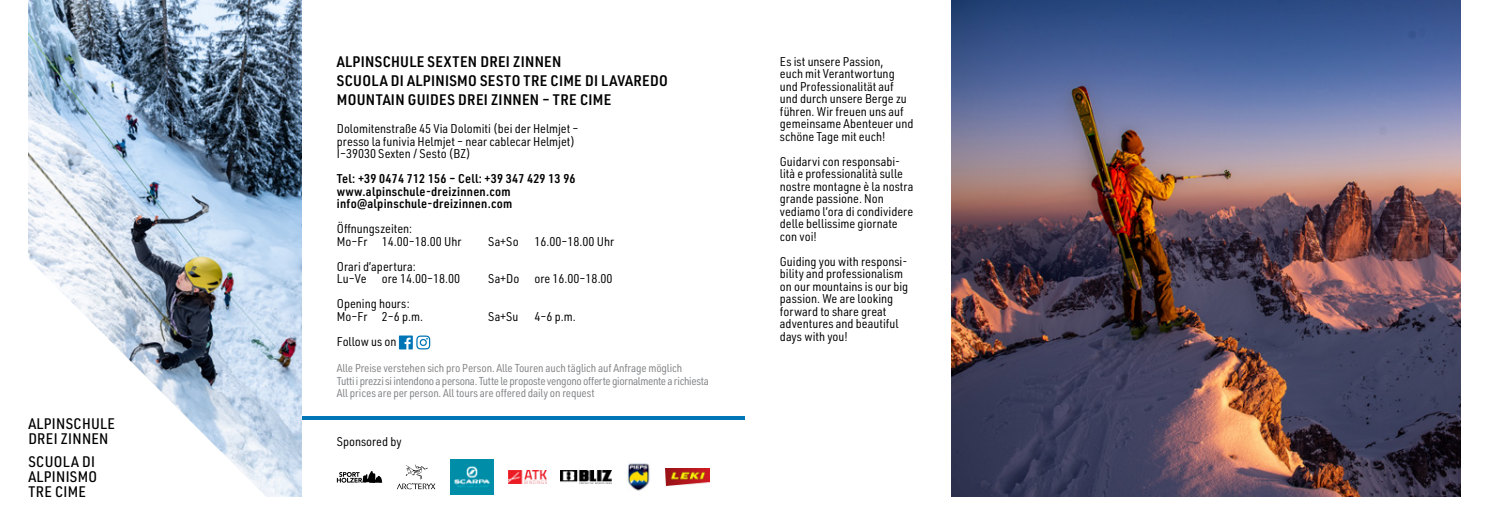
<style>
.page{position:relative;width:1489px;height:525px;background:#fff}
.page>*{position:absolute;margin:0;border:0;box-sizing:border-box;transform-origin:0 0}
.t1{font:600 15px/18.5px "URWDIN Semi Cond";letter-spacing:.02em;color:#000}
.t2{font:500 15px/15px "URWDIN Semi Cond";letter-spacing:.02em;color:#000}
.t3{font:12.5px/12.5px "URWDIN Semi Cond";color:#000}
.t4{font:600 12.5px/12.5px "URWDIN Semi Cond";letter-spacing:.02em;color:#000}
.t5{font:11.25px/12.5px "URWDIN Semi Cond";letter-spacing:-.01em;color:#808285}
</style>
<div class="page">
<hr style="left:0;top:416px;width:744px;height:4px;background:#0076b6">
<img style="left:951px;top:0;width:509px;height:496px">
<img style="left:665px;top:468px;width:44px;height:17px">
<img style="left:28px;top:0;width:273px;height:496px">
<svg style="left:0;top:230px;width:294px;height:267px"></svg>
<img style="left:626px;top:463px;width:24px;height:28px">
<img style="left:560px;top:470px;width:51px;height:13px">
<svg style="left:397px;top:464px;width:38px;height:25px"></svg>
<img style="left:450px;top:459px;width:44px;height:35px">
<svg style="left:337px;top:471px;width:45px;height:11px"></svg>
<svg style="left:399px;top:335px;width:31px;height:14px"></svg>
<img style="left:508px;top:470px;width:38px;height:13px">
<p class="t2" style="left:28px;top:415px;width:88px">ALPINSCHULE<br>DREI ZINNEN</p>
<p class="t2" style="left:28px;top:453px;width:70px">SCUOLA DI<br>ALPINISMO<br>TRE CIME</p>
<p class="t1" style="left:337px;top:52px;width:332px">ALPINSCHULE SEXTEN DREI ZINNEN<br>SCUOLA DI ALPINISMO SESTO TRE CIME DI LAVAREDO<br>MOUNTAIN GUIDES DREI ZINNEN – TRE CIME</p>
<p class="t3" style="left:337px;top:122px;width:243px">Dolomitenstraße 45 Via Dolomiti (bei der Helmjet – presso la funivia Helmjet – near cablecar Helmjet)<br>I–39030 Sexten / Sesto (BZ)</p>
<p class="t4" style="left:337px;top:172px;width:240px">Tel: +39 0474 712 156 – Cell: +39 347 429 13 96 www.alpinschule-dreizinnen.com info@alpinschule-dreizinnen.com</p>
<p class="t3" style="left:337px;top:222px;width:126px">Öffnungszeiten:<br>Mo–Fr 14.00–18.00 Uhr</p>
<p class="t3" style="left:488px;top:234px;width:32px">Sa+So</p>
<p class="t3" style="left:534px;top:234px;width:81px">16.00–18.00 Uhr</p>
<p class="t3" style="left:337px;top:259px;width:125px">Orari d’apertura:<br>Lu–Ve ore 14.00–18.00</p>
<p class="t3" style="left:337px;top:297px;width:88px">Opening hours:<br>Mo–Fr 2–6 p.m.</p>
<p class="t3" style="left:337px;top:334px;width:61px">Follow us on</p>
<p class="t3" style="left:488px;top:272px;width:126px">Sa+Do ore 16.00–18.00</p>
<p class="t3" style="left:488px;top:309px;width:32px">Sa+Su</p>
<p class="t3" style="left:534px;top:309px;width:43px">4–6 p.m.</p>
<p class="t5" style="left:337px;top:361px;width:373px">Alle Preise verstehen sich pro Person. Alle Touren auch täglich auf Anfrage möglich<br>Tutti i prezzi si intendono a persona. Tutte le proposte vengono offerte giornalmente a richiesta<br>All prices are per person. All tours are offered daily on request</p>
<p class="t3" style="left:337px;top:435px;width:66px">Sponsored by</p>
<p class="t3" style="left:780px;top:55px;width:135px">Es ist unsere Passion,<br>euch mit Verantwortung und Professionalität auf und durch unsere Berge zu führen. Wir freuen uns auf gemeinsame Abenteuer und schöne Tage mit euch!</p>
<p class="t3" style="left:780px;top:155px;width:135px">Guidarvi con responsabi&shy;lità e professionalità sulle nostre montagne è la nostra grande passione. Non vediamo l’ora di condividere delle bellissime giornate con voi!</p>
<p class="t3" style="left:780px;top:255px;width:130px">Guiding you with responsi&shy;bility and professionalism on our mountains is our big passion. We are looking forward to share great adventures and beautiful days with you!</p>
</div>
